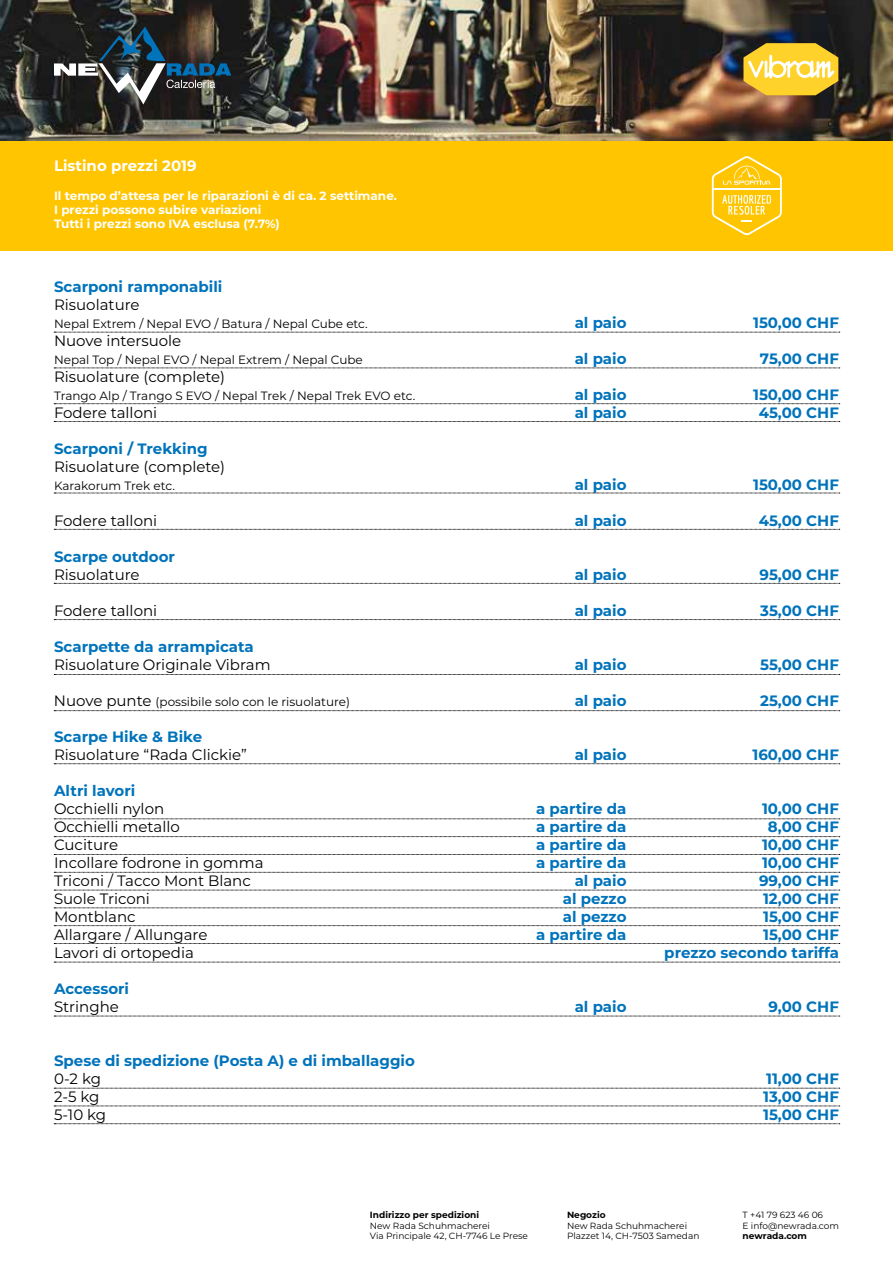
<style>
.page{position:relative;width:893px;height:1263px;background:#fff}
.page>*{position:absolute;margin:0;border:0;box-sizing:border-box;transform-origin:0 0}
.t1{font:700 15px/18px "Montserrat";color:#0073bb;text-align:right}
.t2{font:15px/18px "Montserrat";color:#000}
.t3{font:700 15px "Montserrat";color:#fff}
.t4{font:12px "Montserrat";color:#000}
.t5{font:700 12px/14.4px "Montserrat";color:#fff}
.t6{font:9px/10.8px "Montserrat";color:#000}
.t7{font:700 9px "Montserrat";color:#000}
.s1{font-size:15px}
</style>
<div class="page">
<img style="left:0;top:0;width:893px;height:141px">
<div style="left:0;top:141px;width:893px;height:110px;background:#fec500"></div>
<svg style="left:54px;top:332px;width:786px;height:1px"></svg>
<svg style="left:54px;top:368px;width:786px;height:1px"></svg>
<svg style="left:54px;top:529px;width:786px;height:1px"></svg>
<svg style="left:54px;top:583px;width:786px;height:1px"></svg>
<svg style="left:54px;top:674px;width:786px;height:1px"></svg>
<svg style="left:54px;top:710px;width:786px;height:1px"></svg>
<svg style="left:54px;top:763px;width:786px;height:1px"></svg>
<svg style="left:54px;top:619px;width:786px;height:1px"></svg>
<svg style="left:54px;top:403px;width:786px;height:1px"></svg>
<svg style="left:54px;top:421px;width:786px;height:1px"></svg>
<svg style="left:54px;top:493px;width:786px;height:1px"></svg>
<svg style="left:743px;top:43px;width:95px;height:52px;background:#e4c249"></svg>
<svg style="left:54px;top:818px;width:786px;height:1px"></svg>
<svg style="left:54px;top:854px;width:786px;height:1px"></svg>
<svg style="left:54px;top:908px;width:786px;height:1px"></svg>
<svg style="left:54px;top:962px;width:786px;height:1px"></svg>
<svg style="left:54px;top:1123px;width:786px;height:1px"></svg>
<svg style="left:54px;top:836px;width:786px;height:1px"></svg>
<svg style="left:54px;top:872px;width:786px;height:1px"></svg>
<svg style="left:54px;top:925px;width:786px;height:1px"></svg>
<svg style="left:54px;top:1016px;width:786px;height:1px"></svg>
<svg style="left:54px;top:1088px;width:786px;height:1px"></svg>
<svg style="left:54px;top:890px;width:786px;height:1px"></svg>
<svg style="left:54px;top:943px;width:786px;height:1px"></svg>
<svg style="left:54px;top:1106px;width:786px;height:1px"></svg>
<svg style="left:54px;top:27px;width:177px;height:77px;background:#3c4447"></svg>
<svg style="left:712px;top:156px;width:70px;height:79px"></svg>
<p class="t3" style="left:54px;top:155px;width:144px">Listino prezzi 2019</p>
<p class="t5" style="left:54px;top:187px;width:345px">Il tempo d’attesa per le riparazioni è di ca. 2 settimane.<br>I prezzi possono subire variazioni<br>Tutti i prezzi sono IVA esclusa (7.7%)</p>
<p class="t1" style="left:54px;top:277px;width:170px">Scarponi ramponabili</p>
<p class="t2" style="left:54px;top:295px;width:87px">Risuolature</p>
<p class="t4" style="left:54px;top:315px;width:315px">Nepal Extrem / Nepal EVO / Batura / Nepal Cube etc.</p>
<p class="t2" style="left:54px;top:331px;width:129px">Nuove intersuole</p>
<p class="t4" style="left:54px;top:351px;width:310px">Nepal Top / Nepal EVO / Nepal Extrem / Nepal Cube</p>
<p class="t2" style="left:54px;top:367px;width:173px">Risuolature (complete)</p>
<p class="t4" style="left:54px;top:387px;width:363px">Trango Alp / Trango S EVO / Nepal Trek / Nepal Trek EVO etc.</p>
<p class="t2" style="left:54px;top:403px;width:105px">Fodere talloni</p>
<p class="t1" style="left:54px;top:439px;width:155px">Scarponi / Trekking</p>
<p class="t2" style="left:54px;top:457px;width:173px">Risuolature (complete)</p>
<p class="t4" style="left:54px;top:477px;width:122px">Karakorum Trek etc.</p>
<p class="t2" style="left:54px;top:511px;width:105px">Fodere talloni</p>
<p class="t1" style="left:54px;top:547px;width:123px">Scarpe outdoor</p>
<p class="t2" style="left:54px;top:565px;width:87px">Risuolature</p>
<p class="t2" style="left:54px;top:601px;width:105px">Fodere talloni</p>
<p class="t1" style="left:54px;top:637px;width:201px">Scarpette da arrampicata</p>
<p class="t2" style="left:54px;top:655px;width:218px">Risuolature Originale Vibram</p>
<p class="t4" style="left:54px;top:693px;width:298px"><span class="s1">Nuove punte</span> (possibile solo con le risuolature)</p>
<p class="t1" style="left:54px;top:727px;width:150px">Scarpe Hike &amp; Bike</p>
<p class="t2" style="left:54px;top:745px;width:194px">Risuolature “Rada Clickie”</p>
<p class="t1" style="left:54px;top:781px;width:83px">Altri lavori</p>
<p class="t2" style="left:54px;top:799px;width:211px">Occhielli nylon<br>Occhielli metallo<br>Cuciture<br>Incollare fodrone in gomma<br>Triconi / Tacco Mont Blanc<br>Suole Triconi<br>Montblanc<br>Allargare / Allungare<br>Lavori di ortopedia</p>
<p class="t1" style="left:54px;top:979px;width:77px">Accessori</p>
<p class="t2" style="left:54px;top:997px;width:66px">Stringhe</p>
<p class="t1" style="left:54px;top:1051px;width:362px">Spese di spedizione (Posta A) e di imballaggio</p>
<p class="t2" style="left:54px;top:1069px;width:54px">0-2 kg<br>2-5 kg<br>5-10 kg</p>
<p class="t1" style="left:575px;top:313px;width:53px">al paio</p>
<p class="t1" style="left:575px;top:349px;width:53px">al paio</p>
<p class="t1" style="left:575px;top:385px;width:53px;text-align:left">al paio al paio</p>
<p class="t1" style="left:575px;top:475px;width:53px">al paio</p>
<p class="t1" style="left:575px;top:511px;width:53px">al paio</p>
<p class="t1" style="left:575px;top:565px;width:53px">al paio</p>
<p class="t1" style="left:575px;top:601px;width:53px">al paio</p>
<p class="t1" style="left:575px;top:655px;width:53px">al paio</p>
<p class="t1" style="left:575px;top:691px;width:53px">al paio</p>
<p class="t1" style="left:575px;top:745px;width:53px">al paio</p>
<p class="t1" style="left:536px;top:799px;width:92px">a partire da a partire da a partire da a partire da al paio<br>al pezzo<br>al pezzo<br>a partire da</p>
<p class="t1" style="left:575px;top:997px;width:53px">al paio</p>
<p class="t1" style="left:753px;top:313px;width:87px">150,00 CHF</p>
<p class="t1" style="left:760px;top:349px;width:81px">75,00 CHF</p>
<p class="t1" style="left:753px;top:385px;width:87px;text-align:center">150,00 CHF<br>45,00 CHF</p>
<p class="t1" style="left:753px;top:475px;width:87px">150,00 CHF</p>
<p class="t1" style="left:759px;top:511px;width:82px">45,00 CHF</p>
<p class="t1" style="left:759px;top:565px;width:81px">95,00 CHF</p>
<p class="t1" style="left:760px;top:601px;width:80px">35,00 CHF</p>
<p class="t1" style="left:760px;top:655px;width:80px">55,00 CHF</p>
<p class="t1" style="left:760px;top:691px;width:80px">25,00 CHF</p>
<p class="t1" style="left:752px;top:745px;width:88px">160,00 CHF</p>
<p class="t1" style="left:664px;top:799px;width:176px">10,00 CHF<br>8,00 CHF<br>10,00 CHF<br>10,00 CHF<br>99,00 CHF<br>12,00 CHF<br>15,00 CHF<br>15,00 CHF<br>prezzo secondo tariffa</p>
<p class="t1" style="left:769px;top:997px;width:72px">9,00 CHF</p>
<p class="t1" style="left:763px;top:1069px;width:77px;text-align:justify">11,00 CHF 13,00 CHF 15,00 CHF</p>
<p class="t7" style="left:370px;top:1208px;width:111px">Indirizzo per spedizioni</p>
<p class="t6" style="left:370px;top:1219px;width:159px">New Rada Schuhmacherei<br>Via Principale 42, CH-7746 Le Prese</p>
<p class="t7" style="left:567px;top:1208px;width:40px">Negozio</p>
<p class="t6" style="left:567px;top:1219px;width:134px">New Rada Schuhmacherei<br>Plazzet 14, CH-7503 Samedan</p>
<p class="t6" style="left:743px;top:1209px;width:98px">T +41 79 623 46 06<br>E info@newrada.com</p>
<p class="t7" style="left:743px;top:1229px;width:66px">newrada.com</p>
</div>
